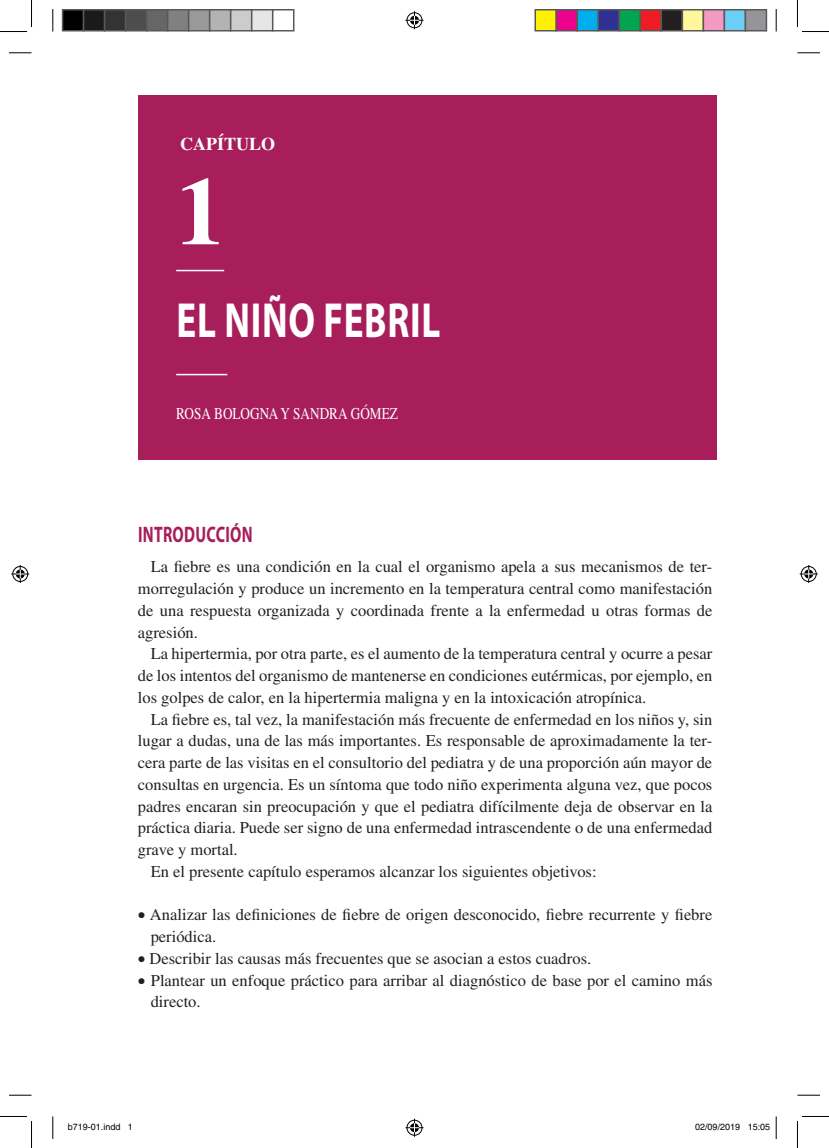
<style>
.page{position:relative;width:829px;height:1148px;background:#fff}
.page>*{position:absolute;margin:0;border:0;box-sizing:border-box;transform-origin:0 0}
.t1{font:700 96px "Times";color:#fff}
.t2{font:700 49.5px "Myriad Pro";letter-spacing:.02em;color:#fff;scale:.75 1}
.t3{font:700 22.5px "Myriad Pro";letter-spacing:.02em;color:#a71e5b;scale:.7 1}
.t4{font:700 18px "Times";color:#fff}
.t5{font:16.5px/21.8px "Times";color:#231f20;text-align:justify}
.t6{font:16.5px "Times";color:#fff;scale:.8 1}
.t7{font:9px "Helvetica";color:#000}
</style>
<div class="page">
<div style="left:138px;top:95px;width:578px;height:365px;background:#a71e5b"></div>
<hr style="left:176px;top:270px;width:48px;height:1px;background:#fff">
<hr style="left:176px;top:374px;width:51px;height:1px;background:#fff">
<svg style="left:9px;top:53px;width:23px;height:1px"></svg>
<svg style="left:797px;top:53px;width:22px;height:1px"></svg>
<svg style="left:9px;top:1094px;width:23px;height:1px"></svg>
<svg style="left:797px;top:1094px;width:22px;height:1px"></svg>
<svg style="left:53px;top:9px;width:1px;height:22px"></svg>
<svg style="left:53px;top:1116px;width:1px;height:22px"></svg>
<svg style="left:775px;top:9px;width:1px;height:22px"></svg>
<svg style="left:0;top:0;width:32px;height:32px"></svg>
<svg style="left:0;top:1116px;width:32px;height:31px"></svg>
<svg style="left:797px;top:0;width:31px;height:32px"></svg>
<svg style="left:797px;top:1116px;width:31px;height:31px"></svg>
<svg style="left:405px;top:11px;width:18px;height:18px"></svg>
<svg style="left:405px;top:1118px;width:18px;height:18px"></svg>
<svg style="left:11px;top:565px;width:18px;height:18px"></svg>
<svg style="left:799px;top:565px;width:18px;height:18px"></svg>
<div style="left:63px;top:10px;width:21px;height:21px;background:#000"></div>
<div style="left:62px;top:9px;width:22px;height:22px;border:2px solid #595959"></div>
<div style="left:84px;top:10px;width:21px;height:21px;background:#1a1a1a"></div>
<div style="left:83px;top:9px;width:22px;height:22px;border:2px solid #595959"></div>
<div style="left:105px;top:10px;width:21px;height:21px;background:#333"></div>
<div style="left:104px;top:9px;width:22px;height:22px;border:2px solid #595959"></div>
<div style="left:126px;top:10px;width:21px;height:21px;background:#4d4d4d"></div>
<div style="left:125px;top:9px;width:22px;height:22px;border:2px solid #595959"></div>
<div style="left:147px;top:10px;width:21px;height:21px;background:#666"></div>
<div style="left:146px;top:9px;width:22px;height:22px;border:2px solid #595959"></div>
<div style="left:168px;top:10px;width:21px;height:21px;background:#808080"></div>
<div style="left:167px;top:9px;width:22px;height:22px;border:2px solid #595959"></div>
<div style="left:189px;top:10px;width:21px;height:21px;background:#999"></div>
<div style="left:188px;top:9px;width:22px;height:22px;border:2px solid #595959"></div>
<div style="left:210px;top:10px;width:21px;height:21px;background:#b3b3b3"></div>
<div style="left:209px;top:9px;width:22px;height:22px;border:2px solid #595959"></div>
<div style="left:231px;top:10px;width:21px;height:21px;background:#ccc"></div>
<div style="left:230px;top:9px;width:22px;height:22px;border:2px solid #595959"></div>
<div style="left:252px;top:10px;width:21px;height:21px;background:#e6e6e6"></div>
<div style="left:251px;top:9px;width:22px;height:22px;border:2px solid #595959"></div>
<div style="left:272px;top:9px;width:22px;height:22px;border:2px solid #595959"></div>
<div style="left:535px;top:10px;width:21px;height:21px;background:#fff101"></div>
<div style="left:534px;top:9px;width:23px;height:22px;border:2px solid #595959"></div>
<div style="left:556px;top:10px;width:21px;height:21px;background:#ed028c"></div>
<div style="left:555px;top:9px;width:23px;height:22px;border:2px solid #595959"></div>
<div style="left:577px;top:10px;width:21px;height:21px;background:#00aeef"></div>
<div style="left:576px;top:9px;width:23px;height:22px;border:2px solid #595959"></div>
<div style="left:598px;top:10px;width:21px;height:21px;background:#2e3092"></div>
<div style="left:597px;top:9px;width:23px;height:22px;border:2px solid #595959"></div>
<div style="left:619px;top:10px;width:21px;height:21px;background:#00a54f"></div>
<div style="left:618px;top:9px;width:23px;height:22px;border:2px solid #595959"></div>
<div style="left:640px;top:10px;width:21px;height:21px;background:#ee1d23"></div>
<div style="left:639px;top:9px;width:23px;height:22px;border:2px solid #595959"></div>
<div style="left:661px;top:10px;width:21px;height:21px;background:#231f20"></div>
<div style="left:660px;top:9px;width:23px;height:22px;border:2px solid #595959"></div>
<div style="left:682px;top:10px;width:21px;height:21px;background:#fff79a"></div>
<div style="left:681px;top:9px;width:23px;height:22px;border:2px solid #595959"></div>
<div style="left:703px;top:10px;width:21px;height:21px;background:#f499c2"></div>
<div style="left:702px;top:9px;width:23px;height:22px;border:2px solid #595959"></div>
<div style="left:724px;top:10px;width:21px;height:21px;background:#6bcff6"></div>
<div style="left:723px;top:9px;width:23px;height:22px;border:2px solid #595959"></div>
<div style="left:745px;top:10px;width:21px;height:21px;background:#939598"></div>
<div style="left:744px;top:9px;width:23px;height:22px;border:2px solid #595959"></div>
<svg style="left:775px;top:1116px;width:1px;height:22px"></svg>
<p class="t4" style="left:180px;top:133px;width:97px">CAPÍTULO</p>
<h1 class="t1" style="left:176px;top:154px;width:49px">1</h1>
<h2 class="t2" style="left:176px;top:288px;width:353px">EL NIÑO FEBRIL</h2>
<p class="t6" style="left:176px;top:404px;width:278px">ROSA BOLOGNA Y SANDRA GÓMEZ</p>
<h3 class="t3" style="left:138px;top:519px;width:165px">INTRODUCCIÓN</h3>
<p class="t5" style="left:138px;top:555px;width:576px;text-indent:13px">La fiebre es una condición en la cual el organismo apela a sus mecanismos de ter&shy;morregulación y produce un incremento en la temperatura central como manifestación de una respuesta organizada y coordinada frente a la enfermedad u otras formas de agresión.</p>
<p class="t5" style="left:138px;top:642px;width:576px;text-indent:13px">La hipertermia, por otra parte, es el aumento de la temperatura central y ocurre a pesar de los intentos del organismo de mantenerse en condiciones eutérmicas, por ejemplo, en los golpes de calor, en la hipertermia maligna y en la intoxicación atropínica.</p>
<p class="t5" style="left:151px;top:708px;width:563px">La fiebre es, tal vez, la manifestación más frecuente de enfermedad en los niños y, sin</p>
<p class="t5" style="left:138px;top:729px;width:575px">lugar a dudas, una de las más importantes. Es responsable de aproximadamente la ter-</p>
<p class="t5" style="left:138px;top:751px;width:575px">cera parte de las visitas en el consultorio del pediatra y de una proporción aún mayor de</p>
<p class="t5" style="left:138px;top:773px;width:576px">consultas en urgencia. Es un síntoma que todo niño experimenta alguna vez, que pocos</p>
<p class="t5" style="left:138px;top:795px;width:576px">padres encaran sin preocupación y que el pediatra difícilmente deja de observar en la</p>
<p class="t5" style="left:138px;top:816px;width:576px">práctica diaria. Puede ser signo de una enfermedad intrascendente o de una enfermedad</p>
<p class="t5" style="left:138px;top:838px;width:101px">grave y mortal.</p>
<p class="t5" style="left:151px;top:860px;width:447px">En el presente capítulo esperamos alcanzar los siguientes objetivos:</p>
<p class="t5" style="left:151px;top:903px;width:563px;text-indent:-13px">• Analizar las definiciones de fiebre de origen desconocido, fiebre recurrente y fiebre periódica.</p>
<p class="t5" style="left:138px;top:947px;width:454px">• Describir las causas más frecuentes que se asocian a estos cuadros.</p>
<p class="t5" style="left:151px;top:969px;width:563px;text-indent:-13px">• Plantear un enfoque práctico para arribar al diagnóstico de base por el camino más directo.</p>
<p class="t7" style="left:68px;top:1121px;width:67px">b719-01.indd 1</p>
<p class="t7" style="left:695px;top:1121px;width:77px">02/09/2019 15:05</p>
</div>
